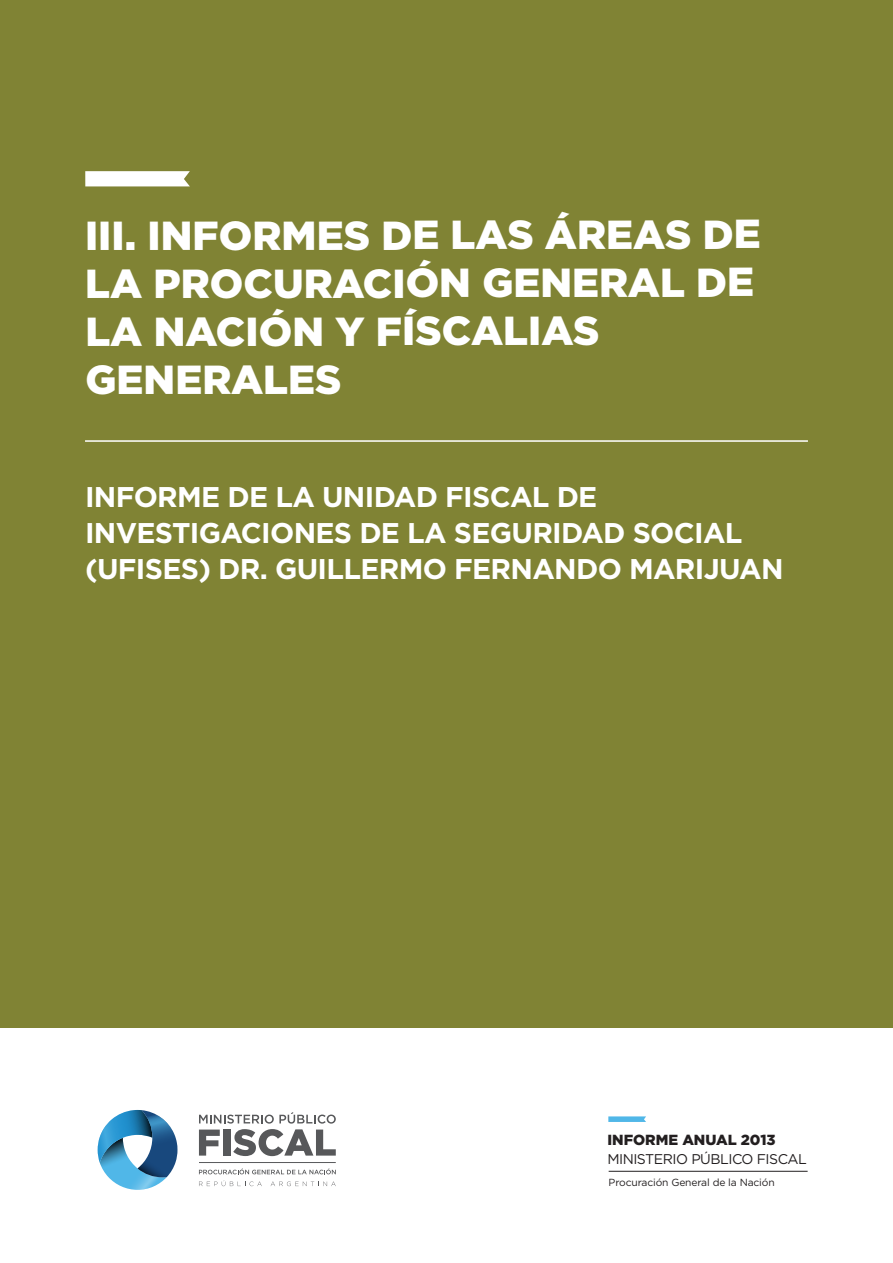
<style>
.page{position:relative;width:893px;height:1263px;background:#fff}
.page>*{position:absolute;margin:0;border:0;box-sizing:border-box;transform-origin:0 0}
.t1{font:900 40.5px/48.2px "Gotham";letter-spacing:-.005em;color:#fff}
.t2{font:700 28.5px/36px "Gotham";letter-spacing:-.025em;color:#fff}
.t3{font:900 14.7px "Gotham";color:#231f20}
.t4{font:14.1px "Gotham";letter-spacing:-.035em;color:#231f20}
.t5{font:10.35px "Gotham";letter-spacing:-.01em;color:#231f20}
</style>
<div class="page">
<div style="left:0;top:0;width:893px;height:1027px;background:#808334"></div>
<hr style="left:85px;top:440px;width:723px;height:2px;background:#fff">
<svg style="left:85px;top:171px;width:105px;height:15px;background:#f9f9f5"></svg>
<hr style="left:199px;top:1162px;width:137px;height:1px;background:#57585a">
<svg style="left:199px;top:1168px;width:137px;height:6px"></svg>
<svg style="left:199px;top:1180px;width:63px;height:6px"></svg>
<svg style="left:271px;top:1181px;width:65px;height:5px"></svg>
<svg style="left:199px;top:1129px;width:21px;height:26px"></svg>
<div style="left:223px;top:1129px;width:7px;height:26px;background:#57585a"></div>
<svg style="left:233px;top:1129px;width:103px;height:27px"></svg>
<svg style="left:199px;top:1112px;width:137px;height:11px"></svg>
<svg style="left:98px;top:1110px;width:79px;height:80px"></svg>
<svg style="left:608px;top:1116px;width:38px;height:6px"></svg>
<hr style="left:609px;top:1171px;width:199px;height:1px;background:#231f20">
<h1 class="t1" style="left:85px;top:211px;width:677px">III. INFORMES DE LAS ÁREAS DE<br>LA PROCURACIÓN GENERAL DE<br>LA NACIÓN Y FÍSCALIAS<br>GENERALES</h1>
<p class="t2" style="left:85px;top:478px;width:700px">INFORME DE LA UNIDAD FISCAL DE<br>INVESTIGACIONES DE LA SEGURIDAD SOCIAL (UFISES) DR. GUILLERMO FERNANDO MARIJUAN</p>
<p class="t3" style="left:607px;top:1131px;width:170px">INFORME ANUAL 2013</p>
<p class="t4" style="left:607px;top:1150px;width:201px">MINISTERIO PÚBLICO FISCAL</p>
<p class="t5" style="left:609px;top:1176px;width:168px">Procuración General de la Nación</p>
</div>
